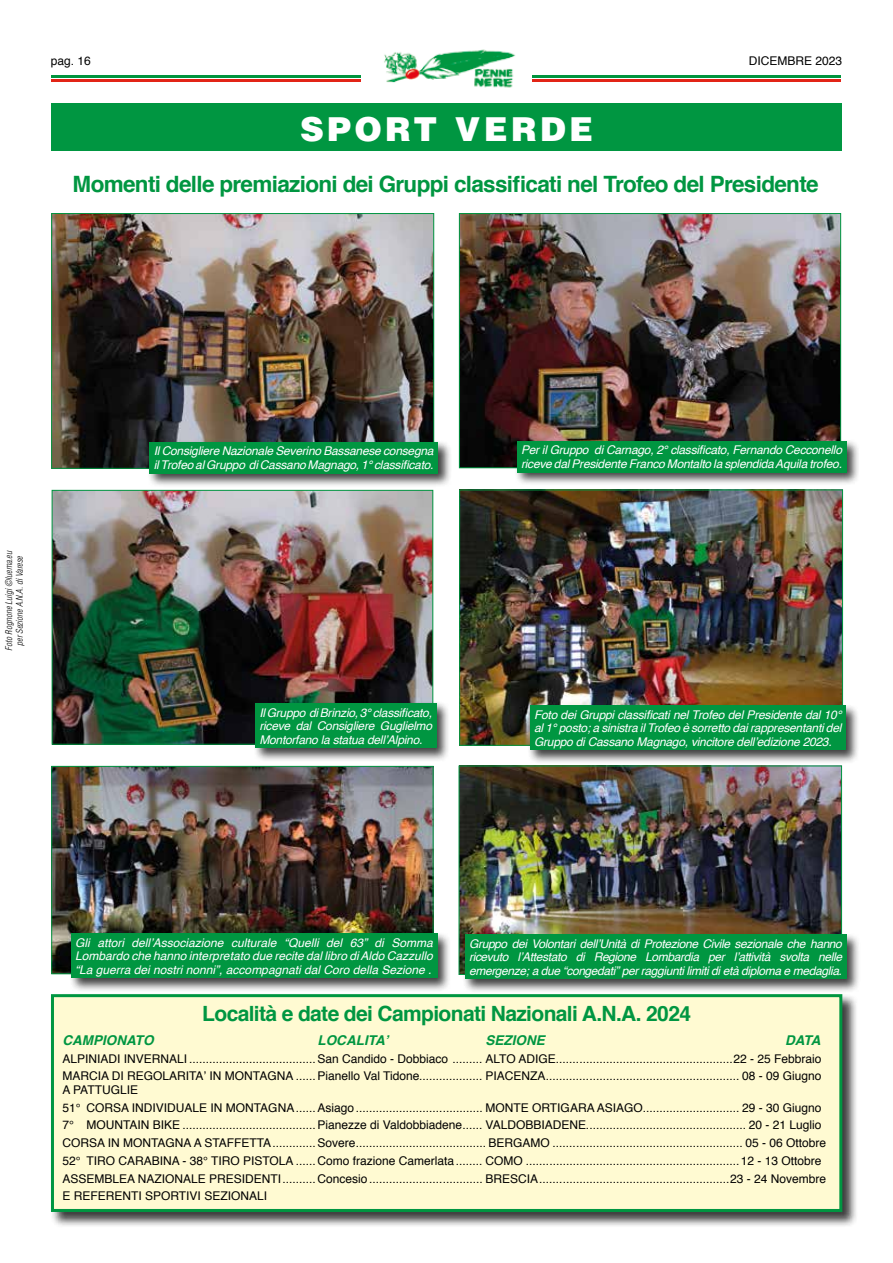
<style>
.page{position:relative;width:893px;height:1263px;background:#fff}
.page>*{position:absolute;margin:0;border:0;box-sizing:border-box;transform-origin:0 0}
.t1{font:900 33px "Helvetica";letter-spacing:.1em;color:#fff}
.t2{font:700 22.5px "Helvetica";letter-spacing:-.03em;color:#009641}
.t3{font:700 21px "Helvetica";letter-spacing:-.03em;color:#009641}
.t4{font:italic 700 13.5px "Helvetica";color:#009641}
.t5{font:12px/17.7px "Helvetica";color:#000}
.t6{font:italic 12px/13.5px "Helvetica";letter-spacing:-.02em;color:#fff;text-align:justify}
.t7{font:italic 300 condensed 9px/10.8px "Helvetica";color:#000;text-align:center}
</style>
<div class="page">
<hr style="left:531px;top:80px;width:310px;height:2px;background:#e22416">
<hr style="left:531px;top:75px;width:310px;height:3px;background:#00943e">
<hr style="left:51px;top:80px;width:310px;height:2px;background:#e22416">
<hr style="left:51px;top:75px;width:310px;height:3px;background:#00943e">
<img style="left:361px;top:49px;width:171px;height:55px">
<div style="left:51px;top:104px;width:791px;height:47px;background:#009641"></div>
<div style="left:50px;top:993px;width:808px;height:235px;background:#000;opacity:.75"></div>
<div style="left:52px;top:996px;width:789px;height:214px;background:#fffad2"></div>
<div style="left:51px;top:994px;width:791px;height:218px;border:3px solid #009641"></div>
<img style="left:461px;top:492px;width:380px;height:252px">
<img style="left:53px;top:215px;width:379px;height:252px">
<img style="left:461px;top:215px;width:378px;height:251px">
<img style="left:54px;top:492px;width:377px;height:251px">
<div style="left:52px;top:490px;width:381px;height:255px;border:1px solid #009641"></div>
<div style="left:515px;top:439px;width:345px;height:47px;background:#000;opacity:.75"></div>
<div style="left:517px;top:441px;width:329px;height:31px;background:#009641"></div>
<div style="left:528px;top:703px;width:332px;height:61px;background:#000;opacity:.75"></div>
<div style="left:530px;top:705px;width:316px;height:45px;background:#009641"></div>
<div style="left:147px;top:440px;width:305px;height:48px;background:#000;opacity:.75"></div>
<div style="left:149px;top:442px;width:289px;height:31px;background:#009641"></div>
<div style="left:253px;top:701px;width:198px;height:61px;background:#000;opacity:.75"></div>
<div style="left:255px;top:703px;width:181px;height:45px;background:#009641"></div>
<img style="left:53px;top:768px;width:378px;height:204px">
<img style="left:461px;top:768px;width:379px;height:205px">
<div style="left:69px;top:931px;width:382px;height:61px;background:#000;opacity:.75"></div>
<div style="left:71px;top:933px;width:366px;height:45px;background:#009641"></div>
<div style="left:463px;top:932px;width:398px;height:61px;background:#000;opacity:.75"></div>
<div style="left:465px;top:934px;width:381px;height:45px;background:#009641"></div>
<p class="t5" style="left:51px;top:52px;width:42px">pag. 16</p>
<p class="t5" style="left:749px;top:52px;width:95px">DICEMBRE 2023</p>
<h1 class="t1" style="left:300px;top:107px;width:294px">SPORT VERDE</h1>
<h2 class="t2" style="left:73px;top:166px;width:747px">Momenti delle premiazioni dei Gruppi classificati nel Trofeo del Presidente</h2>
<p class="t7" style="left:3px;top:651px;width:102px;rotate:-90deg">Foto Rognone Luigi ©luema.eu per Sezione A.N.A. di Varese</p>
<p class="t6" style="left:154px;top:445px;width:281px">Il Consigliere Nazionale Severino Bassanese consegna il Trofeo al Gruppo di Cassano Magnago, 1° classificato.</p>
<p class="t6" style="left:521px;top:444px;width:322px">Per il Gruppo di Carnago, 2° classificato, Fernando Cecconello riceve dal Presidente Franco Montalto la splendida Aquila trofeo.</p>
<p class="t6" style="left:259px;top:706px;width:174px">Il Gruppo di Brinzio, 3° classificato, riceve dal Consigliere Guglielmo Montorfano la statua dell’Alpino.</p>
<p class="t6" style="left:534px;top:708px;width:309px">Foto dei Gruppi classificati nel Trofeo del Presidente dal 10° al 1° posto; a sinistra il Trofeo è sorretto dai rappresentanti del Gruppo di Cassano Magnago, vincitore dell’edizione 2023.</p>
<p class="t6" style="left:75px;top:936px;width:359px">Gli attori dell’Associazione culturale “Quelli del 63” di Somma Lombardo che hanno interpretato due recite dal libro di Aldo Cazzullo “La guerra dei nostri nonni”, accompagnati dal Coro della Sezione .</p>
<p class="t6" style="left:469px;top:937px;width:374px">Gruppo dei Volontari dell’Unità di Protezione Civile sezionale che hanno ricevuto l’Attestato di Regione Lombardia per l’attività svolta nelle emergenze; a due “congedati” per raggiunti limiti di età diploma e medaglia.</p>
<h3 class="t3" style="left:202px;top:997px;width:490px">Località e date dei Campionati Nazionali A.N.A. 2024</h3>
<p class="t4" style="left:62px;top:1029px;width:93px">CAMPIONATO</p>
<p class="t4" style="left:317px;top:1029px;width:72px">LOCALITA’</p>
<p class="t4" style="left:485px;top:1029px;width:61px">SEZIONE</p>
<p class="t4" style="left:785px;top:1029px;width:37px">DATA</p>
<p class="t5" style="left:62px;top:1050px;width:761px">ALPINIADI INVERNALI ......................................San Candido - Dobbiaco ......... ALTO ADIGE.....................................................22 - 25 Febbraio<br>MARCIA DI REGOLARITA’ IN MONTAGNA ......Pianello Val Tidone................... PIACENZA.......................................................... 08 - 09 Giugno</p>
<p class="t5" style="left:62px;top:1081px;width:765px">A PATTUGLIE<br>51° CORSA INDIVIDUALE IN MONTAGNA......Asiago ...................................... MONTE ORTIGARA ASIAGO............................. 29 - 30 Giugno 7° MOUNTAIN BIKE ........................................Pianezze di Valdobbiadene...... VALDOBBIADENE................................................ 20 - 21 Luglio CORSA IN MONTAGNA A STAFFETTA.............Sovere....................................... BERGAMO ......................................................... 05 - 06 Ottobre 52° TIRO CARABINA - 38° TIRO PISTOLA ......Como frazione Camerlata ........ COMO ................................................................12 - 13 Ottobre ASSEMBLEA NAZIONALE PRESIDENTI..........Concesio .................................. BRESCIA.........................................................23 - 24 Novembre E REFERENTI SPORTIVI SEZIONALI</p>
</div>
